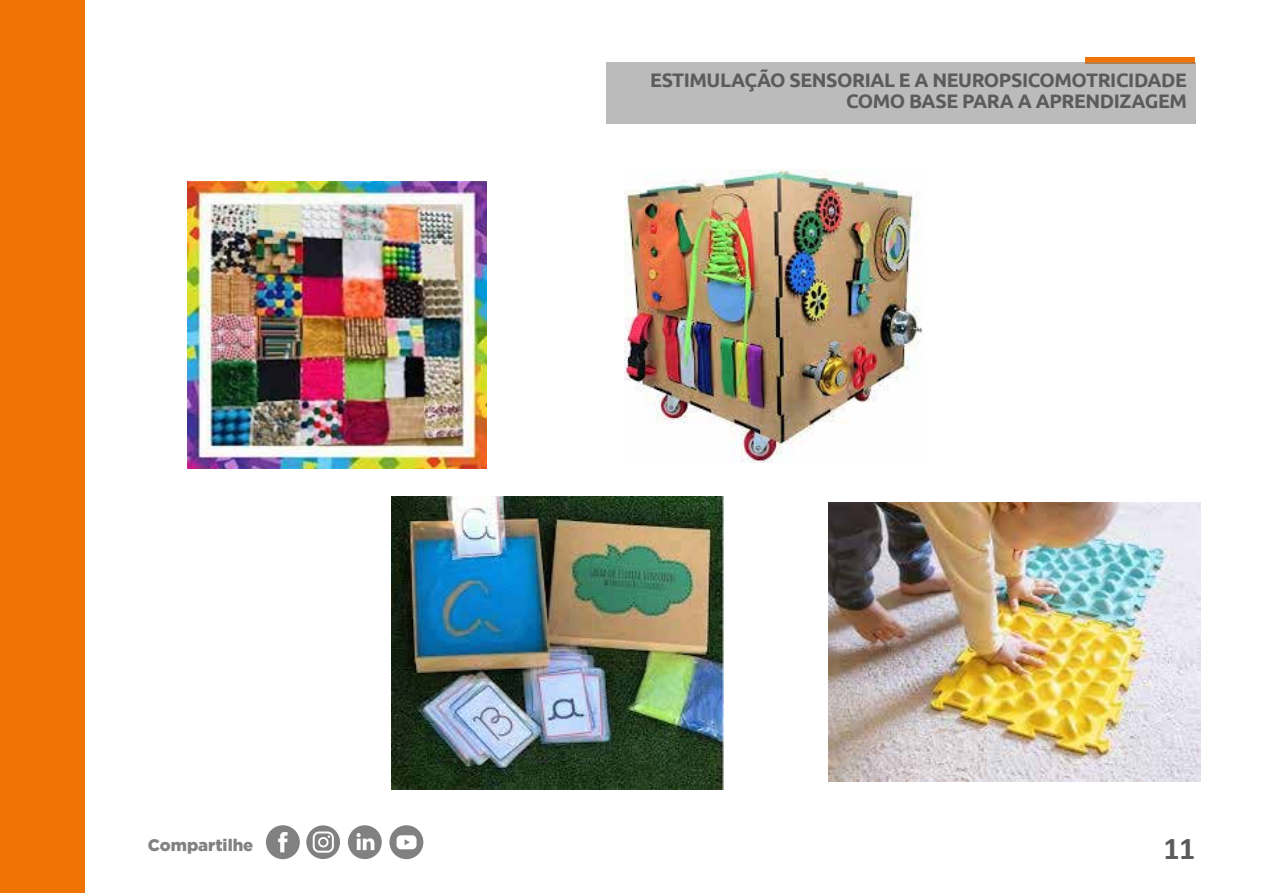
<style>
.page{position:relative;width:1263px;height:893px;background:#fff}
.page>*{position:absolute;margin:0;border:0;box-sizing:border-box;transform-origin:0 0}
.t1{font:700 31.95px "Calibri";color:#5b5b5b}
.t2{font:700 19.5px/21px "Ubuntu";letter-spacing:-.025em;color:#5b5b5b;text-align:right}
.t3{font:900 16.65px "Gotham";color:#818181}
</style>
<div class="page">
<div style="left:1085px;top:57px;width:110px;height:7px;background:#f07404"></div>
<div style="left:0;top:0;width:85px;height:893px;background:#f07404"></div>
<div style="left:266px;top:825px;width:34px;height:34px;background:#818181;border-radius:50%"></div>
<svg style="left:278px;top:832px;width:10px;height:20px"></svg>
<div style="left:389px;top:825px;width:34px;height:34px;background:#818181;border-radius:50%"></div>
<svg style="left:397px;top:835px;width:19px;height:14px"></svg>
<svg style="left:306px;top:825px;width:34px;height:34px"></svg>
<div style="left:348px;top:825px;width:34px;height:34px;background:#818181;border-radius:50%"></div>
<svg style="left:357px;top:833px;width:17px;height:17px"></svg>
<div style="left:606px;top:62px;width:590px;height:62px;background:#bbb"></div>
<img style="left:188px;top:182px;width:298px;height:286px">
<img style="left:624px;top:170px;width:299px;height:292px">
<img style="left:392px;top:497px;width:332px;height:292px">
<img style="left:828px;top:503px;width:373px;height:278px">
<p class="t3" style="left:148px;top:835px;width:107px">Compartilhe</p>
<p class="t2" style="left:650px;top:69px;width:538px">ESTIMULAÇÃO SENSORIAL E A NEUROPSICOMOTRICIDADE<br>COMO BASE PARA A APRENDIZAGEM</p>
<h1 class="t1" style="left:1163px;top:826px;width:33px">11</h1>
</div>
